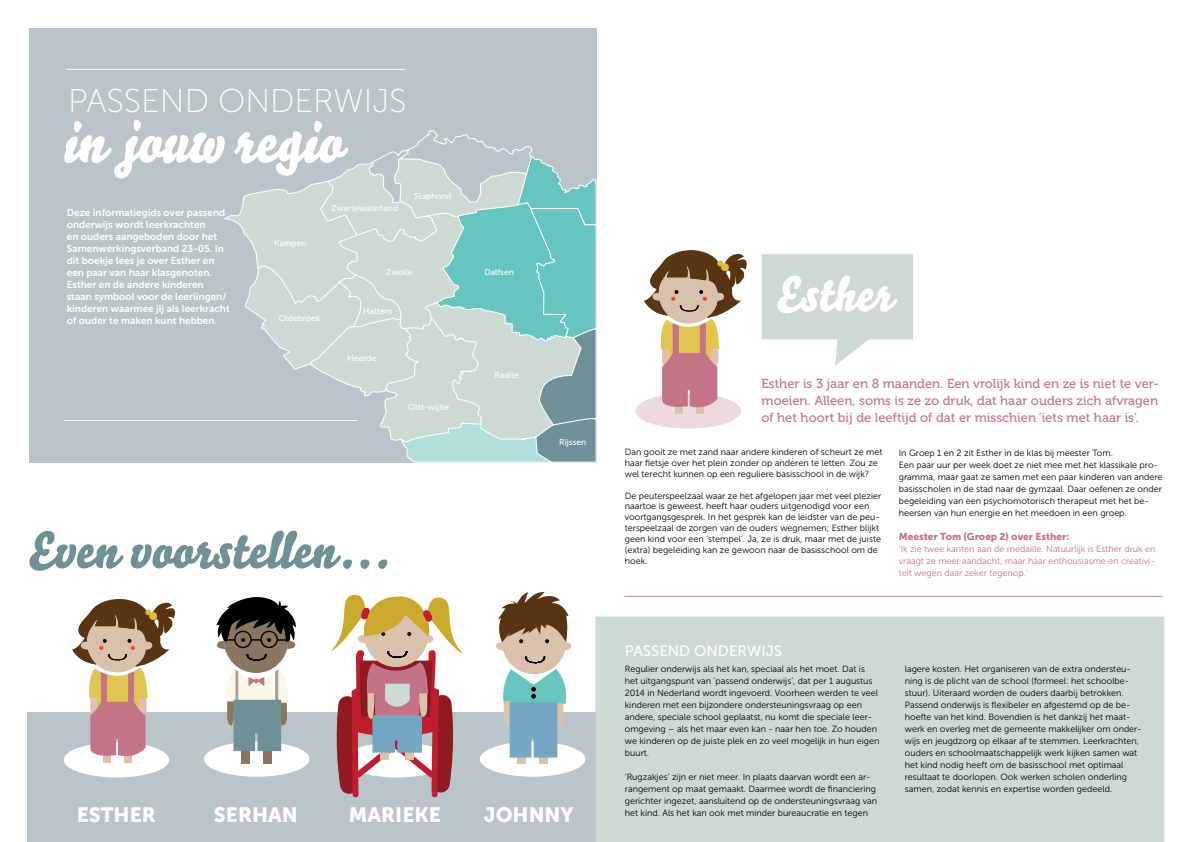
<style>
.page{position:relative;width:1191px;height:842px;background:#fff}
.page>*{position:absolute;margin:0;border:0;box-sizing:border-box;transform-origin:0 0}
.t1{font:58.9px "Bello Script";color:#fff}
.t2{font:51px "Bello Script";color:#709097}
.t3{font:48.2px "Bello Script";color:#fff}
.t4{font:32.9px "Museo Sans 100";color:#fff}
.t5{font:20.6px "Museo Sans 900";color:#fff}
.t6{font:15px "Museo Sans 500";color:#fff}
.t7{font:13px/17px "Museo 500";color:#c37587;text-align:justify}
.t8{font:10px/12px "Museo Sans 700";color:#fff}
.t9{font:10px "Museo Sans 900";color:#c37587}
.t10{font:9px/12px "Museo Sans 300";color:#000}
.t11{font:9px/12px "Museo Sans 300";color:#c37587;text-align:justify}
.t12{font:8.5px "Museo Sans 500";color:#fff}
</style>
<div class="page">
<div style="left:595px;top:617px;width:569px;height:225px;background:#cddad4"></div>
<div style="left:29px;top:28px;width:567px;height:435px;background:#b9c5c8"></div>
<hr style="left:67px;top:69px;width:337px;height:1px;background:#fff">
<div style="left:28px;top:712px;width:567px;height:130px;background:#b9c5c8"></div>
<div style="left:64px;top:742px;width:105px;height:35px;background:#fff;border-radius:50%"></div>
<div style="left:104px;top:744px;width:7px;height:19px;background:#dac2ac"></div>
<div style="left:125px;top:740px;width:7px;height:23px;background:#dac2ac"></div>
<svg style="left:71px;top:599px;width:104px;height:161px"></svg>
<div style="left:204px;top:741px;width:105px;height:36px;background:#fff;border-radius:50%"></div>
<div style="left:241px;top:743px;width:8px;height:20px;background:#897660"></div>
<div style="left:263px;top:739px;width:8px;height:24px;background:#897660"></div>
<svg style="left:223px;top:669px;width:65px;height:82px"></svg>
<div style="left:224px;top:609px;width:64px;height:64px;background:#897660;border-radius:50%"></div>
<svg style="left:216px;top:597px;width:80px;height:64px"></svg>
<div style="left:480px;top:741px;width:105px;height:36px;background:#fff;border-radius:50%"></div>
<svg style="left:223px;top:130px;width:374px;height:333px"></svg>
<hr style="left:64px;top:420px;width:293px;height:1px;background:#fff">
<hr style="left:624px;top:596px;width:538px;height:1px;background:#c37587">
<div style="left:635px;top:393px;width:106px;height:36px;background:#eddadc;border-radius:50%"></div>
<div style="left:675px;top:395px;width:8px;height:19px;background:#dac2ac"></div>
<div style="left:696px;top:391px;width:8px;height:23px;background:#dac2ac"></div>
<svg style="left:643px;top:250px;width:103px;height:159px"></svg>
<svg style="left:761px;top:254px;width:152px;height:112px"></svg>
<div style="left:518px;top:743px;width:8px;height:20px;background:#dac2ac"></div>
<div style="left:540px;top:739px;width:8px;height:24px;background:#dac2ac"></div>
<svg style="left:495px;top:592px;width:76px;height:166px"></svg>
<svg style="left:331px;top:594px;width:132px;height:204px"></svg>
<h3 class="t4" style="left:68px;top:84px;width:340px">PASSEND ONDERWIJS</h3>
<h1 class="t1" style="left:63px;top:99px;width:281px">in jouw regio</h1>
<p class="t8" style="left:67px;top:207px;width:165px">Deze informatiegids over passend onderwijs wordt leerkrachten<br>en ouders aangeboden door het<br>Samenwerkingsverband 23-05. In dit boekje lees je over Esther en een paar van haar klasgenoten.<br>Esther en de andere kinderen staan symbool voor de leerlingen/ kinderen waarmee jij als leerkracht of ouder te maken kunt hebben.</p>
<p class="t12" style="left:414px;top:191px;width:39px">Staphorst</p>
<p class="t12" style="left:331px;top:204px;width:68px">Zwartewaterland</p>
<p class="t12" style="left:274px;top:239px;width:34px">Kampen</p>
<p class="t12" style="left:386px;top:268px;width:28px">Zwolle</p>
<p class="t12" style="left:363px;top:306px;width:31px">Hattem</p>
<p class="t12" style="left:279px;top:313px;width:43px">Oldebroek</p>
<p class="t12" style="left:347px;top:353px;width:30px">Heerde</p>
<p class="t12" style="left:408px;top:403px;width:42px">Olst-wijhe</p>
<p class="t12" style="left:484px;top:268px;width:31px">Dalfsen</p>
<p class="t12" style="left:494px;top:370px;width:26px">Raalte</p>
<h2 class="t2" style="left:28px;top:513px;width:363px">Even voorstellen…</h2>
<p class="t12" style="left:559px;top:437px;width:29px">Rijssen</p>
<h3 class="t5" style="left:77px;top:803px;width:81px">Esther</h3>
<h3 class="t5" style="left:214px;top:803px;width:85px">Se rhan</h3>
<h3 class="t5" style="left:349px;top:803px;width:91px">Marieke</h3>
<h3 class="t5" style="left:484px;top:803px;width:91px">Johnny</h3>
<h3 class="t3" style="left:776px;top:258px;width:118px">Esther</h3>
<h3 class="t7" style="left:761px;top:375px;width:399px">Esther is 3 jaar en 8 maanden. Een vrolijk kind en ze is niet te ver&shy;moeien. Alleen, soms is ze zo druk, dat haar ouders zich afvragen of het hoort bij de leeftijd of dat er misschien ‘iets met haar is’.</h3>
<p class="t10" style="left:625px;top:447px;width:259px;line-height:10.8px">Dan gooit ze met zand naar andere kinderen of scheurt ze met haar fietsje over het plein zonder op anderen te letten. Zou ze wel terecht kunnen op een reguliere basisschool in de wijk?</p>
<p class="t10" style="left:625px;top:490px;width:258px;line-height:10.8px">De peuterspeelzaal waar ze het afgelopen jaar met veel plezier naartoe is geweest, heeft haar ouders uitgenodigd voor een voortgangsgesprek. In het gesprek kan de leidster van de peu&shy;terspeelzaal de zorgen van de ouders wegnemen; Esther blijkt geen kind voor een ‘stempel’. Ja, ze is druk, maar met de juiste (extra) begeleiding kan ze gewoon naar de basisschool om de hoek.</p>
<p class="t10" style="left:898px;top:447px;width:265px">In Groep 1 en 2 zit Esther in de klas bij meester Tom.<br>Een paar uur per week doet ze niet mee met het klassikale pro&shy;gramma, maar gaat ze samen met een paar kinderen van andere basisscholen in de stad naar de gymzaal. Daar oefenen ze onder begeleiding van een psychomotorisch therapeut met het be&shy;heersen van hun energie en het meedoen in een groep.</p>
<p class="t9" style="left:898px;top:531px;width:172px">Meester Tom (Groep 2) over Esther:</p>
<p class="t11" style="left:898px;top:543px;width:258px">‘Ik zie twee kanten aan de medaille. Natuurlijk is Esther druk en vraagt ze meer aandacht, maar haar enthousiasme en creativi&shy;teit wegen daar zeker tegenop.’</p>
<h3 class="t6" style="left:625px;top:643px;width:159px">Passend onderwijs</h3>
<p class="t10" style="left:625px;top:663px;width:256px">Regulier onderwijs als het kan, speciaal als het moet. Dat is het uitgangspunt van ‘passend onderwijs’, dat per 1 augustus 2014 in Nederland wordt ingevoerd. Voorheen werden te veel kinderen met een bijzondere ondersteuningsvraag op een andere, speciale school geplaatst, nu komt die speciale leer&shy;omgeving – als het maar even kan - naar hen toe. Zo houden we kinderen op de juiste plek en zo veel mogelijk in hun eigen buurt.</p>
<p class="t10" style="left:625px;top:771px;width:254px">‘Rugzakjes’ zijn er niet meer. In plaats daarvan wordt een ar&shy;rangement op maat gemaakt. Daarmee wordt de financiering gerichter ingezet, aansluitend op de ondersteuningsvraag van het kind. Als het kan ook met minder bureaucratie en tegen</p>
<p class="t10" style="left:904px;top:663px;width:238px">lagere kosten. Het organiseren van de extra ondersteu&shy;ning is de plicht van de school (formeel: het schoolbe&shy;stuur). Uiteraard worden de ouders daarbij betrokken.<br>Passend onderwijs is flexibeler en afgestemd op de be&shy;hoefte van het kind. Bovendien is het dankzij het maat&shy;werk en overleg met de gemeente makkelijker om onder&shy;wijs en jeugdzorg op elkaar af te stemmen. Leerkrachten, ouders en schoolmaatschappelijk werk kijken samen wat het kind nodig heeft om de basisschool met optimaal resultaat te doorlopen. Ook werken scholen onderling samen, zodat kennis en expertise worden gedeeld.</p>
</div>
